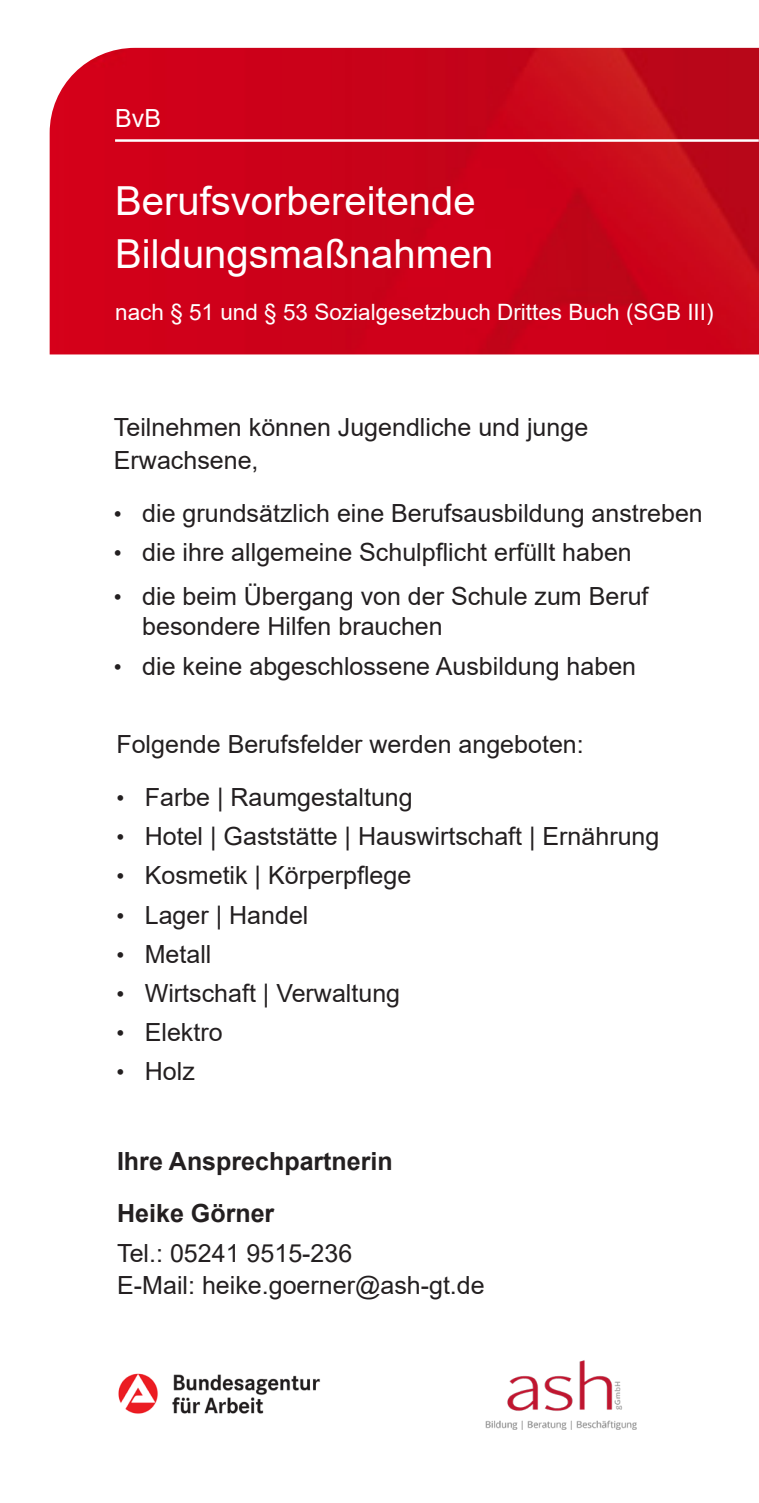
<style>
.page{position:relative;width:759px;height:1503px;background:#fff}
.page>*{position:absolute;margin:0;border:0;box-sizing:border-box;transform-origin:0 0}
.t1{font:40px/52.5px "Arial";color:#fff}
.t2{font:25px/32.5px "Arial";color:#231f20}
.t3{font:700 25px "Arial";color:#231f20}
.t4{font:25px "Arial";color:#fff}
.t5{font:22.5px "Arial";color:#fff}
.s1{font-size:22.5px}
</style>
<div class="page">
<img style="left:50px;top:48px;width:708px;height:306px">
<hr style="left:115px;top:139px;width:643px;height:3px;background:#fff">
<img style="left:118px;top:1373px;width:202px;height:41px">
<img style="left:485px;top:1360px;width:151px;height:69px">
<p class="t4" style="left:115px;top:101px;width:47px">BvB</p>
<h1 class="t1" style="left:115px;top:175px;width:379px">Berufsvorbereitende<br>Bildungsmaßnahmen</h1>
<p class="t5" style="left:115px;top:297px;width:599px">nach § 51 und § 53 Sozialgesetzbuch Drittes Buch (SGB III)</p>
<p class="t2" style="left:114px;top:411px;width:475px">Teilnehmen können Jugendliche und junge<br>Erwachsene,</p>
<p class="t2" style="left:114px;top:497px;width:590px"><span class="s1">•</span> die grundsätzlich eine Berufsausbildung anstreben</p>
<p class="t2" style="left:114px;top:536px;width:519px"><span class="s1">•</span> die ihre allgemeine Schulpflicht erfüllt haben</p>
<p class="t2" style="left:142px;top:581px;width:507px;line-height:30px;text-indent:-28px"><span class="s1">•</span> die beim Übergang von der Schule zum Beruf besondere Hilfen brauchen</p>
<p class="t2" style="left:114px;top:649px;width:523px"><span class="s1">•</span> die keine abgeschlossene Ausbildung haben</p>
<p class="t2" style="left:116px;top:727px;width:468px">Folgende Berufsfelder werden angeboten:</p>
<p class="t2" style="left:116px;top:780px;width:298px"><span class="s1">•</span> Farbe | Raumgestaltung</p>
<p class="t2" style="left:116px;top:820px;width:544px"><span class="s1">•</span> Hotel | Gaststätte | Hauswirtschaft | Ernährung</p>
<p class="t2" style="left:116px;top:859px;width:296px"><span class="s1">•</span> Kosmetik | Körperpflege</p>
<p class="t2" style="left:116px;top:898px;width:193px"><span class="s1">•</span> Lager | Handel</p>
<p class="t2" style="left:116px;top:937px;width:97px"><span class="s1">•</span> Metall</p>
<p class="t2" style="left:116px;top:976px;width:285px"><span class="s1">•</span> Wirtschaft | Verwaltung</p>
<p class="t2" style="left:116px;top:1015px;width:108px"><span class="s1">•</span> Elektro</p>
<p class="t2" style="left:116px;top:1055px;width:80px"><span class="s1">•</span> Holz</p>
<p class="t3" style="left:117px;top:1143px;width:277px">Ihre Ansprechpartnerin</p>
<p class="t3" style="left:117px;top:1195px;width:158px">Heike Görner</p>
<p class="t2" style="left:117px;top:1236px;width:369px">Tel.: 05241 9515-236<br>E-Mail: heike.goerner@ash-gt.de</p>
</div>
